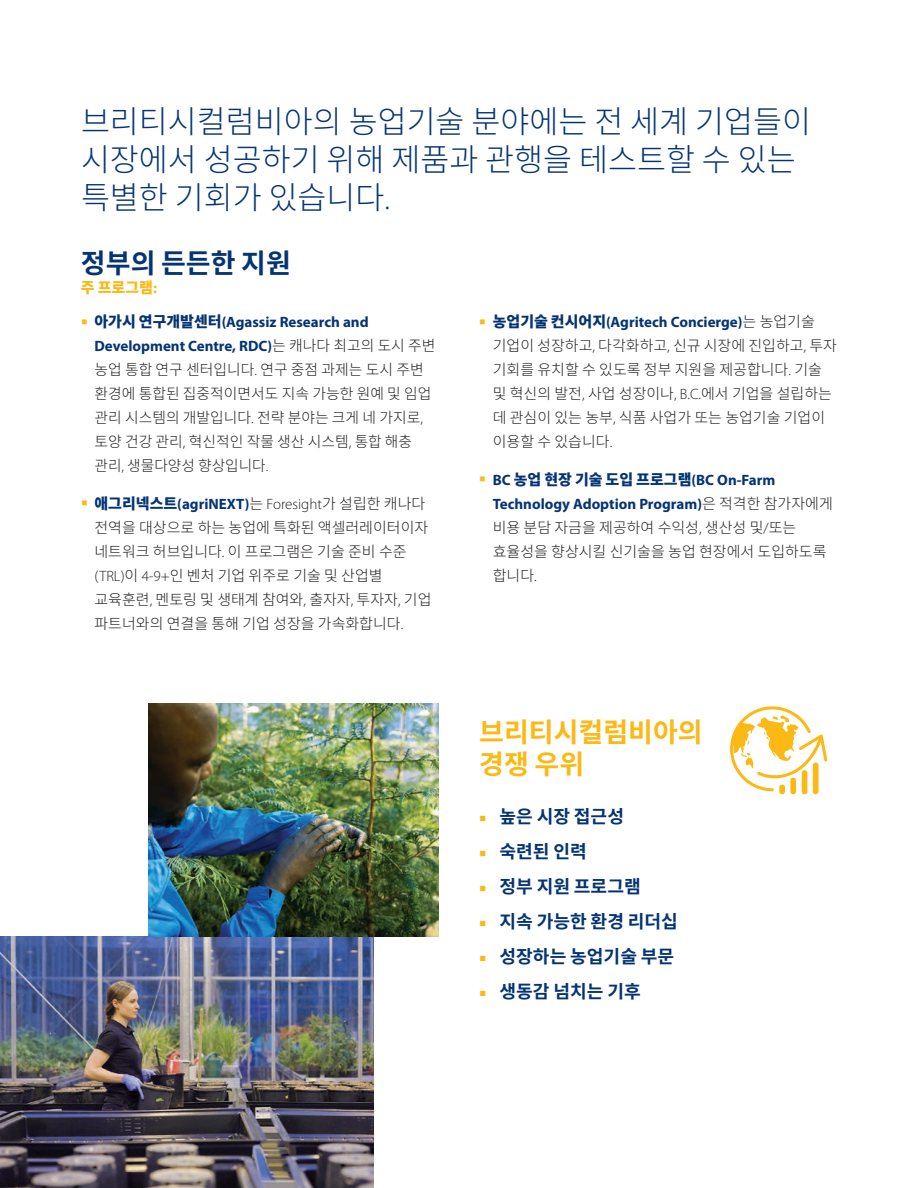
<style>
.page{position:relative;width:918px;height:1188px;background:#fff}
.page>*{position:absolute;margin:0;border:0;box-sizing:border-box;transform-origin:0 0}
.t1{font:300 31.5px/37.8px "Noto Sans CJ Kkr";color:#053474}
.t2{font:700 27px/32.4px "Noto Sans CJ Kkr";color:#fcb814}
.t3{font:700 27px "Noto Sans CJ Kkr";color:#053474}
.t4{font:700 18px "Noto Sans CJ Kkr";color:#053474}
.Body_Copy{font:300 15px/24px "Noto Sans CJ Kkr";color:#231f20}
.Body_Copy-2{font:900 15px "Noto Sans CJ Kkr";color:#fcb814}
.s1{font-family:"Myriad Pro"}
.s2{font-family:"Myriad Pro";font-weight:700}
.s3{font-family:"Minion Pro";font-weight:700;font-size:16.5px;color:#fcb814}
.s4{font-weight:900;color:#053474}
.s5{font-family:"Myriad Pro";font-weight:700;color:#053474}
.s6{font-family:"Minion Pro";font-weight:600;color:#fcb814}
</style>
<div class="page">
<div style="left:779px;top:785px;width:6px;height:9px;background:#fcb814;border-radius:3px"></div>
<div style="left:790px;top:778px;width:6px;height:16px;background:#fcb814;border-radius:3px"></div>
<div style="left:802px;top:770px;width:5px;height:24px;background:#fcb814;border-radius:3px"></div>
<div style="left:813px;top:763px;width:6px;height:31px;background:#fcb814;border-radius:3px"></div>
<svg style="left:730px;top:706px;width:97px;height:85px"></svg>
<img style="left:0;top:936px;width:374px;height:252px">
<img style="left:148px;top:703px;width:291px;height:233px">
<p class="t1" style="left:81px;top:103px;width:732px">브리티시컬럼비아의 농업기술 분야에는 전 세계 기업들이 시장에서 성공하기 위해 제품과 관행을 테스트할 수 있는 특별한 기회가 있습니다<span class="s1">.</span></p>
<p class="t3" style="left:81px;top:248px;width:211px">정부의 든든한 지원</p>
<p class="Body_Copy-2" style="left:81px;top:279px;width:77px">주 프로그램<span class="s2">:</span></p>
<p class="Body_Copy" style="left:94px;top:310px;width:343px;text-indent:-14px"><span class="s3">■</span> <span class="s4">아가시 연구개발센터</span><span class="s5">(Agassiz Research and<br>Development Centre, RDC)</span>는 캐나다 최고의 도시 주변 농업 통합 연구 센터입니다<span class="s1">.</span> 연구 중점 과제는 도시 주변 환경에 통합된 집중적이면서도 지속 가능한 원예 및 임업 관리 시스템의 개발입니다<span class="s1">.</span> 전략 분야는 크게 네 가지로<span class="s1">, </span>토양 건강 관리<span class="s1">,</span> 혁신적인 작물 생산 시스템<span class="s1">,</span> 통합 해충 관리<span class="s1">,</span> 생물다양성 향상입니다<span class="s1">.</span></p>
<p class="Body_Copy" style="left:94px;top:492px;width:339px;text-indent:-14px"><span class="s3">■</span> <span class="s4">애그리넥스트</span><span class="s5">(agriNEXT)</span>는 <span class="s1">Foresight</span>가 설립한 캐나다 전역을 대상으로 하는 농업에 특화된 액셀러레이터이자 네트워크 허브입니다<span class="s1">.</span> 이 프로그램은 기술 준비 수준 <span class="s1">(TRL)</span>이 <span class="s1">4-9+</span>인 벤처 기업 위주로 기술 및 산업별 교육훈련<span class="s1">,</span> 멘토링 및 생태계 참여와<span class="s1">,</span> 출자자<span class="s1">,</span> 투자자<span class="s1">,</span> 기업 파트너와의 연결을 통해 기업 성장을 가속화합니다<span class="s1">.</span></p>
<p class="Body_Copy" style="left:493px;top:310px;width:346px;text-indent:-14px"><span class="s3">■</span> <span class="s4">농업기술 컨시어지</span><span class="s5">(Agritech Concierge)</span>는 농업기술 기업이 성장하고<span class="s1">,</span> 다각화하고<span class="s1">,</span> 신규 시장에 진입하고<span class="s1">,</span> 투자 기회를 유치할 수 있도록 정부 지원을 제공합니다<span class="s1">.</span> 기술 및 혁신의 발전<span class="s1">,</span> 사업 성장이나<span class="s1">, B.C.</span>에서 기업을 설립하는 데 관심이 있는 농부<span class="s1">,</span> 식품 사업가 또는 농업기술 기업이 이용할 수 있습니다<span class="s1">.</span></p>
<p class="Body_Copy" style="left:493px;top:468px;width:342px;text-indent:-14px"><span class="s3">■</span> <span class="s5">BC</span> <span class="s4">농업 현장 기술 도입 프로그램</span><span class="s5">(BC On-Farm<br>Technology Adoption Program)</span>은 적격한 참가자에게 비용 분담 자금을 제공하여 수익성<span class="s1">,</span> 생산성 및<span class="s1">/</span>또는 효율성을 향상시킬 신기술을 농업 현장에서 도입하도록 합니다<span class="s1">.</span></p>
<p class="t2" style="left:479px;top:716px;width:225px">브리티시컬럼비아의 경쟁 우위</p>
<p class="t4" style="left:479px;top:806px;width:146px"><span class="s6">■</span> 높은 시장 접근성</p>
<p class="t4" style="left:479px;top:841px;width:109px"><span class="s6">■</span> 숙련된 인력</p>
<p class="t4" style="left:479px;top:876px;width:163px"><span class="s6">■</span> 정부 지원 프로그램</p>
<p class="t4" style="left:479px;top:911px;width:200px"><span class="s6">■</span> 지속 가능한 환경 리더십</p>
<p class="t4" style="left:479px;top:947px;width:197px"><span class="s6">■</span> 성장하는 농업기술 부문</p>
<p class="t4" style="left:479px;top:982px;width:163px"><span class="s6">■</span> 생동감 넘치는 기후</p>
</div>
